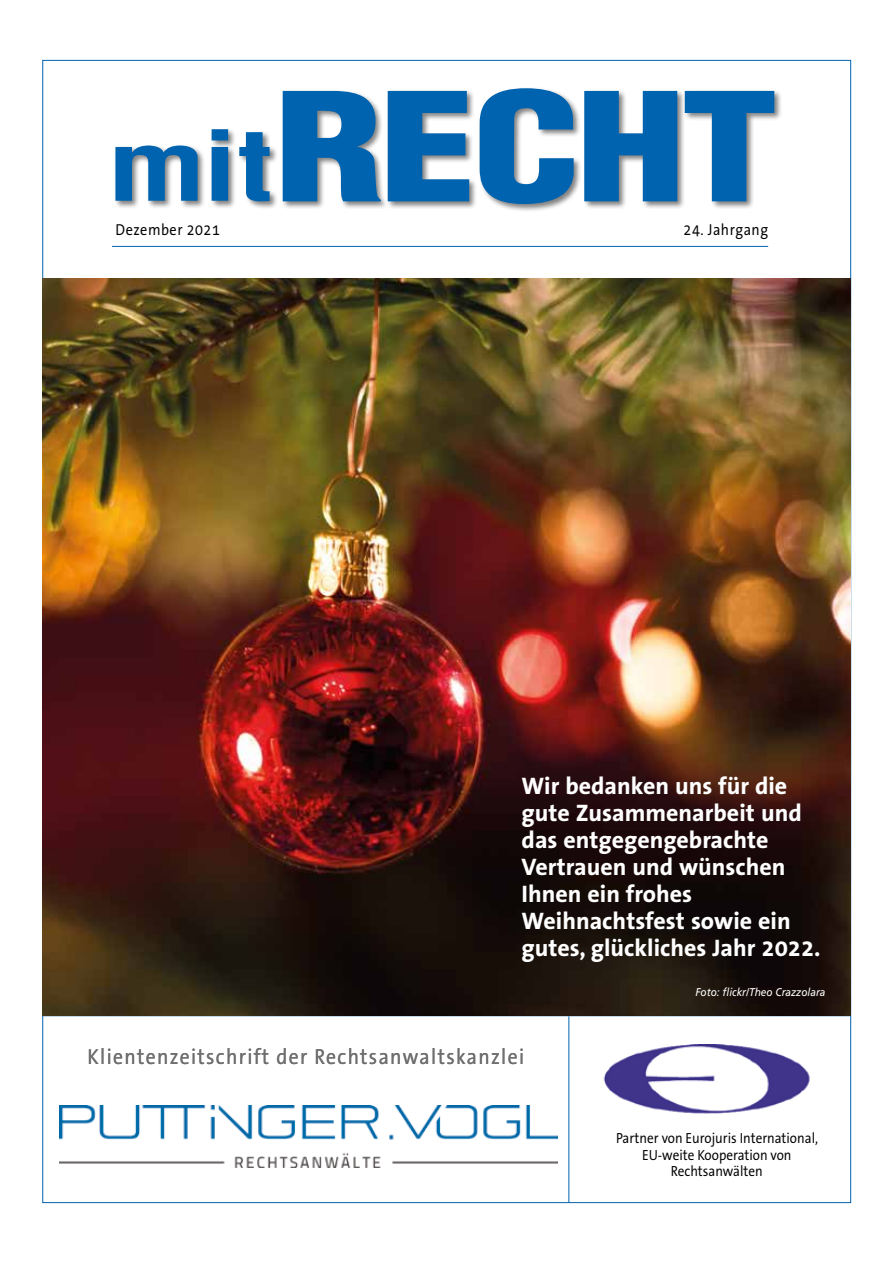
<style>
.page{position:relative;width:893px;height:1263px;background:#fff}
.page>*{position:absolute;margin:0;border:0;box-sizing:border-box;transform-origin:0 0}
.t1{font:900 condensed 147.3px "Helvetica";letter-spacing:-.025em;color:#0063af;scale:1.33 1}
.t2{font:700 condensed 95.4px "Helvetica";color:#0063af;scale:1.33 1}
.t3{font:700 24px/27px "The Sans Correspondence";color:#fff}
.t4{font:21.9px "The Sans Correspondence";letter-spacing:.07em;color:#706f6f;scale:.9 1}
.t5{font:15.9px "The Sans Correspondence";letter-spacing:.035em;color:#000;scale:.9 1}
.t6{font:14.7px/16.5px "The Sans Correspondence";color:#000;text-align:center;scale:.9 1}
.t7{font:italic 11.25px "Frutiger";color:#fff;scale:.9 1}
</style>
<div class="page">
<img style="left:60px;top:1105px;width:497px;height:63px">
<hr style="left:43px;top:278px;width:807px;height:1px;background:#0063af">
<hr style="left:569px;top:1016px;width:1px;height:187px;background:#0063af">
<hr style="left:43px;top:1015px;width:807px;height:1px;background:#0063af">
<div style="left:281px;top:87px;width:501px;height:125px;background:#000;opacity:.5"></div>
<div style="left:114px;top:127px;width:164px;height:82px;background:#000;opacity:.5"></div>
<hr style="left:112px;top:246px;width:656px;height:1px;background:#0063af">
<img style="left:603px;top:1045px;width:207px;height:69px">
<img style="left:43px;top:279px;width:807px;height:736px">
<h2 class="t2" style="left:107px;top:108px;width:126px">mit</h2>
<p class="t5" style="left:116px;top:221px;width:117px">Dezember 2021</p>
<h1 class="t1" style="left:274px;top:56px;width:381px">RECHT</h1>
<p class="t5" style="left:684px;top:221px;width:95px">24. Jahrgang</p>
<p class="t3" style="left:522px;top:773px;width:301px">Wir bedanken uns für die gute Zusammenarbeit und das entgegengebrachte<br>Vertrauen und wünschen<br>Ihnen ein frohes<br>Weihnachtsfest sowie ein gutes, glückliches Jahr 2022.</p>
<p class="t7" style="left:696px;top:985px;width:146px">Foto: flickr/Theo Crazzolara</p>
<p class="t4" style="left:87px;top:1045px;width:487px">Klientenzeitschrift der Rechtsanwaltskanzlei</p>
<p class="t6" style="left:616px;top:1130px;width:226px">Partner von Eurojuris International,<br>EU-weite Kooperation von<br>Rechtsanwälten</p>
</div>
